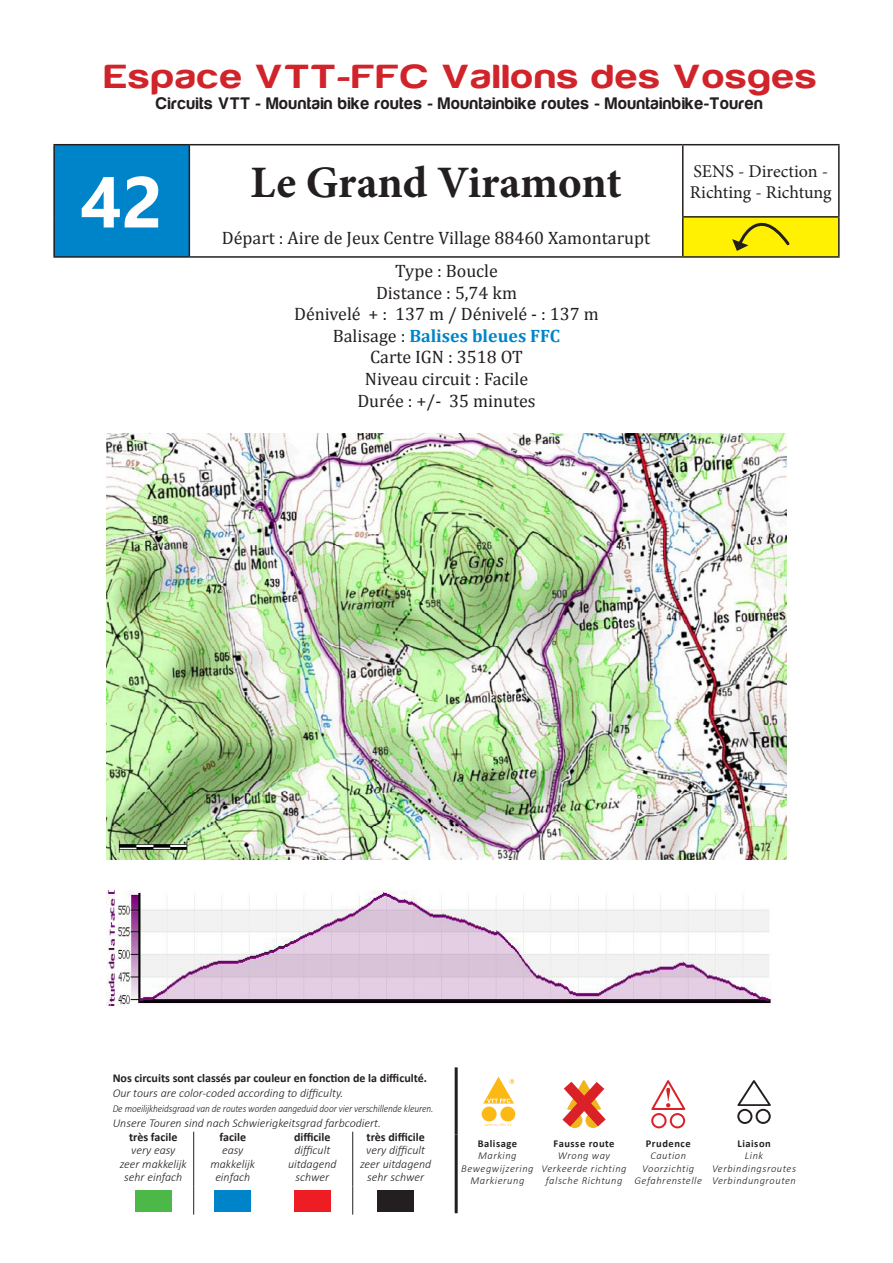
<style>
.page{position:relative;width:893px;height:1263px;background:#fff}
.page>*{position:absolute;margin:0;border:0;box-sizing:border-box;transform-origin:0 0}
.t1{font:700 72px "Ebrima";color:#fff}
.t2{font:700 45px "Minion Pro";color:#231f20}
.t3{font:34.65px "Harabara";letter-spacing:.05em;color:#d1232a;scale:1.25 1}
.t4{font:18px "Cambria";color:#231f20}
.t5{font:18px "Minion Pro";color:#231f20}
.t6{font:700 18px "Cambria";color:#0084c9}
.t7{font:17.4px "Harabara";letter-spacing:.05em;color:#231f20}
.t8{font:italic 300 12px "Calibri";color:#231f20}
.t9{font:700 12px "Calibri";color:#231f20}
.t10{font:italic 300 10.5px "Calibri";letter-spacing:.05em;color:#231f20}
.t11{font:italic 300 10.5px "Calibri";letter-spacing:-.01em;color:#231f20;scale:.9 1}
.t12{font:700 10.5px "Calibri";letter-spacing:.05em;color:#231f20}
.s1{font-weight:400;color:#231f20}
</style>
<div class="page">
<div style="left:54px;top:145px;width:135px;height:112px;background:#0084c9"></div>
<div style="left:683px;top:217px;width:156px;height:40px;background:#fff101"></div>
<hr style="left:53px;top:144px;width:136px;height:1px;background:#231f20">
<hr style="left:53px;top:145px;width:2px;height:72px;background:#231f20">
<hr style="left:53px;top:217px;width:2px;height:39px;background:#231f20">
<hr style="left:53px;top:256px;width:136px;height:2px;background:#231f20">
<hr style="left:683px;top:144px;width:157px;height:1px;background:#231f20">
<hr style="left:838px;top:145px;width:2px;height:71px;background:#231f20">
<hr style="left:838px;top:218px;width:2px;height:38px;background:#231f20">
<hr style="left:683px;top:256px;width:157px;height:2px;background:#231f20">
<hr style="left:682px;top:216px;width:158px;height:2px;background:#231f20">
<hr style="left:189px;top:144px;width:494px;height:1px;background:#231f20">
<hr style="left:189px;top:145px;width:1px;height:72px;background:#231f20">
<hr style="left:682px;top:145px;width:1px;height:71px;background:#231f20">
<hr style="left:189px;top:217px;width:1px;height:39px;background:#231f20">
<hr style="left:682px;top:218px;width:1px;height:38px;background:#231f20">
<hr style="left:189px;top:256px;width:494px;height:2px;background:#231f20">
<svg style="left:732px;top:216px;width:60px;height:35px"></svg>
<img style="left:106px;top:434px;width:680px;height:425px">
<img style="left:106px;top:890px;width:666px;height:116px">
<hr style="left:455px;top:1067px;width:3px;height:67px;background:#231f20">
<hr style="left:455px;top:1134px;width:3px;height:79px;background:#231f20">
<svg style="left:481px;top:1103px;width:35px;height:19px"></svg>
<div style="left:482px;top:1106px;width:15px;height:15px;background:#fcb814;border-radius:50%"></div>
<div style="left:500px;top:1106px;width:15px;height:15px;background:#fcb814;border-radius:50%"></div>
<svg style="left:484px;top:1123px;width:28px;height:3px"></svg>
<svg style="left:483px;top:1076px;width:32px;height:27px"></svg>
<svg style="left:562px;top:1080px;width:44px;height:48px"></svg>
<svg style="left:651px;top:1080px;width:34px;height:48px"></svg>
<svg style="left:737px;top:1080px;width:34px;height:44px"></svg>
<hr style="left:193px;top:1132px;width:1px;height:54px;background:#231f20">
<hr style="left:352px;top:1132px;width:1px;height:54px;background:#231f20">
<svg style="left:193px;top:1186px;width:1px;height:28px"></svg>
<svg style="left:352px;top:1186px;width:1px;height:28px"></svg>
<div style="left:135px;top:1190px;width:37px;height:21px;background:#4cb848"></div>
<div style="left:215px;top:1190px;width:36px;height:21px;background:#0084c9"></div>
<div style="left:294px;top:1190px;width:37px;height:21px;background:#ee1d23"></div>
<div style="left:377px;top:1190px;width:37px;height:21px;background:#231f20"></div>
<p class="t3" style="left:105px;top:59px;width:571px">Espace VTT-FFC Vallons des Vosges</p>
<p class="t7" style="left:156px;top:94px;width:608px">Circuits VTT - Mountain bike routes - Mountainbike routes - Mountainbike-Touren</p>
<p class="t1" style="left:80px;top:148px;width:84px">42</p>
<p class="t2" style="left:250px;top:151px;width:373px">Le Grand Viramont</p>
<p class="t5" style="left:693px;top:159px;width:136px">SENS - Direction -</p>
<p class="t5" style="left:690px;top:180px;width:143px">Richting - Richtung</p>
<p class="t4" style="left:222px;top:227px;width:430px">Départ : Aire de Jeux Centre Village 88460 Xamontarupt</p>
<p class="t4" style="left:395px;top:260px;width:104px">Type : Boucle</p>
<p class="t4" style="left:376px;top:282px;width:142px">Distance : 5,74 km</p>
<p class="t4" style="left:294px;top:303px;width:306px">Dénivelé + : 137 m / Dénivelé - : 137 m</p>
<p class="t6" style="left:333px;top:323px;width:229px"><span class="s1">Balisage :</span> Balises bleues FFC</p>
<p class="t4" style="left:370px;top:347px;width:154px">Carte IGN : 3518 OT</p>
<p class="t4" style="left:365px;top:368px;width:165px">Niveau circuit : Facile</p>
<p class="t4" style="left:357px;top:390px;width:180px">Durée : +/- 35 minutes</p>
<p class="t9" style="left:113px;top:1069px;width:316px">Nos circuits sont classés par couleur en fonction de la difficulté.</p>
<p class="t8" style="left:113px;top:1085px;width:232px">Our tours are color-coded according to difficulty.</p>
<p class="t11" style="left:113px;top:1101px;width:358px">De moeilijkheidsgraad van de routes worden aangeduid door vier verschillende kleuren.</p>
<p class="t8" style="left:113px;top:1115px;width:270px">Unsere Touren sind nach Schwierigkeitsgrad farbcodiert.</p>
<p class="t9" style="left:129px;top:1128px;width:50px">très facile</p>
<p class="t8" style="left:131px;top:1143px;width:46px">very easy</p>
<p class="t8" style="left:120px;top:1156px;width:69px">zeer makkelijk</p>
<p class="t8" style="left:124px;top:1170px;width:60px">sehr einfach</p>
<p class="t9" style="left:367px;top:1128px;width:60px">très difficile</p>
<p class="t8" style="left:366px;top:1143px;width:60px">very difficult</p>
<p class="t8" style="left:360px;top:1156px;width:73px">zeer uitdagend</p>
<p class="t8" style="left:367px;top:1170px;width:58px">sehr schwer</p>
<p class="t9" style="left:294px;top:1128px;width:38px">difficile</p>
<p class="t8" style="left:294px;top:1143px;width:37px">difficult</p>
<p class="t8" style="left:288px;top:1156px;width:50px">uitdagend</p>
<p class="t8" style="left:295px;top:1170px;width:35px">schwer</p>
<p class="t9" style="left:220px;top:1128px;width:28px">facile</p>
<p class="t8" style="left:222px;top:1143px;width:23px">easy</p>
<p class="t8" style="left:210px;top:1156px;width:46px">makkelijk</p>
<p class="t8" style="left:215px;top:1170px;width:36px">einfach</p>
<p class="t12" style="left:478px;top:1135px;width:41px">Balisage</p>
<p class="t10" style="left:478px;top:1149px;width:40px">Marking</p>
<p class="t10" style="left:461px;top:1162px;width:74px">Bewegwijzering</p>
<p class="t10" style="left:470px;top:1174px;width:55px">Markierung</p>
<p class="t12" style="left:554px;top:1135px;width:62px">Fausse route</p>
<p class="t10" style="left:558px;top:1149px;width:54px">Wrong way</p>
<p class="t10" style="left:542px;top:1162px;width:86px">Verkeerde richting</p>
<p class="t10" style="left:546px;top:1174px;width:78px">falsche Richtung</p>
<p class="t12" style="left:646px;top:1135px;width:46px">Prudence</p>
<p class="t10" style="left:650px;top:1149px;width:37px">Caution</p>
<p class="t10" style="left:642px;top:1162px;width:53px">Voorzichtig</p>
<p class="t10" style="left:634px;top:1174px;width:69px">Gefahrenstelle</p>
<p class="t12" style="left:737px;top:1135px;width:35px">Liaison</p>
<p class="t10" style="left:745px;top:1149px;width:20px">Link</p>
<p class="t10" style="left:712px;top:1162px;width:86px">Verbindingsroutes</p>
<p class="t10" style="left:712px;top:1174px;width:85px">Verbindungrouten</p>
</div>
